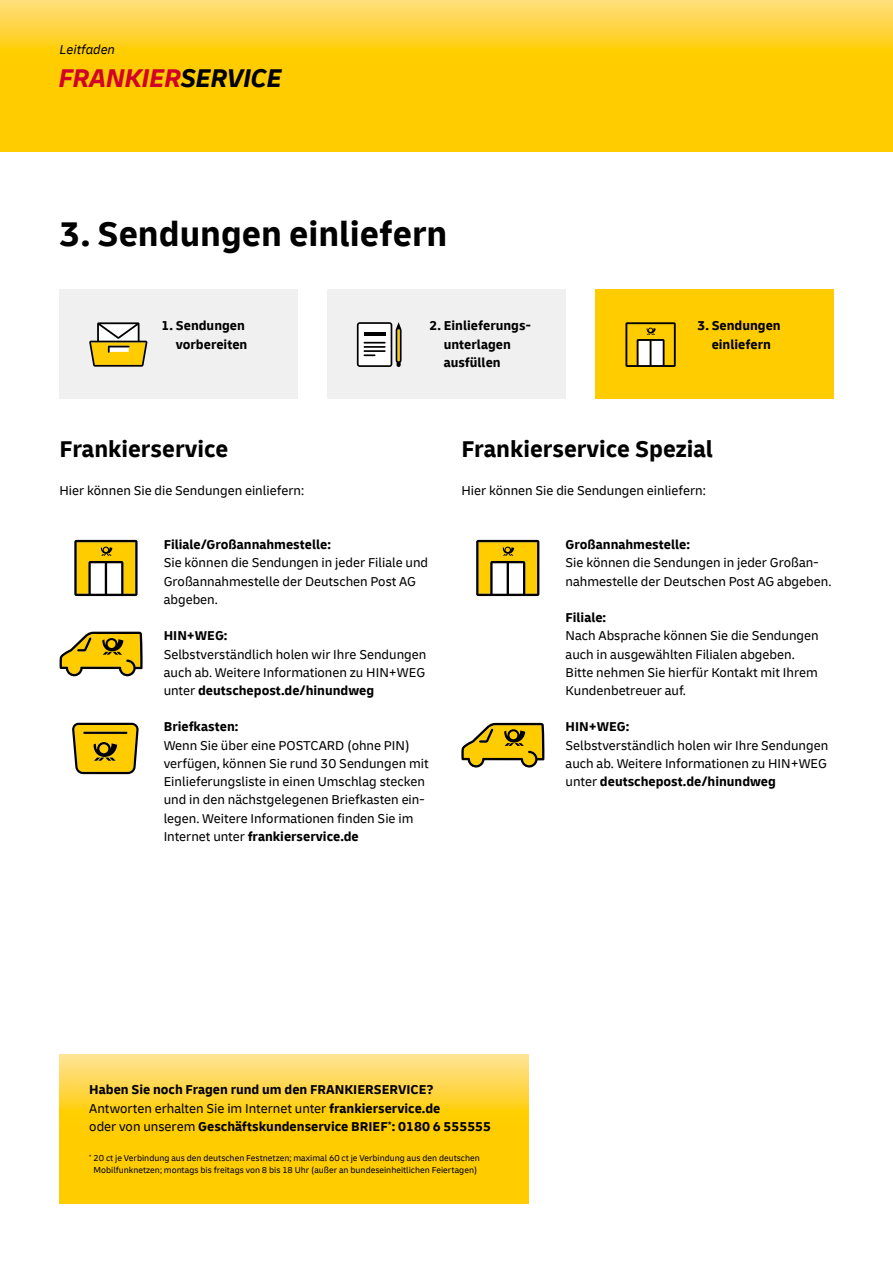
<style>
.page{position:relative;width:893px;height:1263px;background:#fff}
.page>*{position:absolute;margin:0;border:0;box-sizing:border-box;transform-origin:0 0}
.Headline_24pt__Minde{font:700 36px "Delivery";color:#000}
.Product_Solution_Log{font:italic 700 27px "Delivery";letter-spacing:-.02em;color:#d20328}
.Zwischenüberschrift{font:700 24px "Delivery";color:#000}
.Copy_text_9pt__Minde{font:13.5px/18.3px "Delivery";color:#000}
.Copy_text_9pt__Minde-2{font:700 13.5px/18.3px "Delivery";color:#000;text-align:center}
.Absatzüberschrift{font:700 13.5px/18.1px "Delivery";color:#000}
.Produktblatt{font:italic 13.5px "Delivery";color:#000}
._01_Sternchentext_6p{font:9px/12.1px "Delivery";color:#000;text-align:center}
.s1{color:#000}
.s2{font-weight:700}
.s3{font-weight:400}
</style>
<div class="page">
<svg style="left:0;top:0;width:893px;height:152px;background:#ffcf16"></svg>
<div style="left:327px;top:289px;width:239px;height:109px;background:#f0f0f0"></div>
<div style="left:595px;top:289px;width:238px;height:109px;background:#fc0"></div>
<div style="left:60px;top:289px;width:238px;height:109px;background:#f0f0f0"></div>
<svg style="left:89px;top:322px;width:58px;height:45px"></svg>
<svg style="left:357px;top:322px;width:45px;height:45px"></svg>
<hr style="left:364px;top:332px;width:22px;height:4px;background:#000">
<svg style="left:625px;top:322px;width:51px;height:45px"></svg>
<svg style="left:74px;top:540px;width:64px;height:56px"></svg>
<svg style="left:476px;top:540px;width:63px;height:56px"></svg>
<svg style="left:60px;top:632px;width:83px;height:44px"></svg>
<svg style="left:461px;top:723px;width:83px;height:44px"></svg>
<svg style="left:72px;top:723px;width:67px;height:51px;background:#caa615"></svg>
<hr style="left:83px;top:732px;width:44px;height:2px;background:#000">
<svg style="left:60px;top:1055px;width:468px;height:148px;background:#ffd01f"></svg>
<p class="Produktblatt" style="left:60px;top:40px;width:57px">Leitfaden</p>
<p class="Product_Solution_Log" style="left:58px;top:58px;width:225px">FRANKIER<span class="s1">SERVICE</span></p>
<p class="Headline_24pt__Minde" style="left:60px;top:212px;width:389px">3. Sendungen einliefern</p>
<p class="Copy_text_9pt__Minde-2" style="left:162px;top:317px;width:87px;text-align:right">1. Sendungen vorbereiten</p>
<p class="Zwischenüberschrift" style="left:60px;top:435px;width:170px">Frankierservice</p>
<p class="Copy_text_9pt__Minde" style="left:60px;top:481px;width:246px">Hier können Sie die Sendungen einliefern:</p>
<p class="Absatzüberschrift" style="left:444px;top:317px;width:88px;text-indent:-14px">2. Einlieferungs&shy;unterlagen ausfüllen</p>
<p class="Copy_text_9pt__Minde-2" style="left:697px;top:317px;width:85px">3. Sendungen einliefern</p>
<p class="Zwischenüberschrift" style="left:461px;top:435px;width:253px">Frankierservice Spezial</p>
<p class="Copy_text_9pt__Minde" style="left:461px;top:481px;width:246px">Hier können Sie die Sendungen einliefern:</p>
<p class="Copy_text_9pt__Minde" style="left:164px;top:535px;width:266px"><span class="s2">Filiale/Großannahmestelle:<br></span>Sie können die Sendungen in jeder Filiale und<br>Großannahmestelle der Deutschen Post AG abgeben.</p>
<p class="Copy_text_9pt__Minde" style="left:164px;top:626px;width:264px"><span class="s2">HIN+WEG:<br></span>Selbstverständlich holen wir Ihre Sendungen auch ab. Weitere Informationen zu HIN+WEG unter <span class="s2">deutschepost.de/hinundweg</span></p>
<p class="Copy_text_9pt__Minde" style="left:164px;top:718px;width:267px"><span class="s2">Briefkasten:<br></span>Wenn Sie über eine POSTCARD (ohne PIN) verfügen, können Sie rund 30 Sendungen mit Einlieferungsliste in einen Umschlag stecken und in den nächstgelegenen Briefkasten ein&shy;legen. Weitere Informationen finden Sie im Internet unter <span class="s2">frankierservice.de</span></p>
<p class="Copy_text_9pt__Minde" style="left:566px;top:535px;width:267px"><span class="s2">Großannahmestelle:<br></span>Sie können die Sendungen in jeder Großan&shy;nahmestelle der Deutschen Post AG abgeben.</p>
<p class="Copy_text_9pt__Minde" style="left:566px;top:608px;width:255px"><span class="s2">Filiale:<br></span>Nach Absprache können Sie die Sendungen auch in ausgewählten Filialen abgeben.<br>Bitte nehmen Sie hierfür Kontakt mit Ihrem<br>Kundenbetreuer auf.</p>
<p class="Copy_text_9pt__Minde" style="left:566px;top:718px;width:264px"><span class="s2">HIN+WEG:<br></span>Selbstverständlich holen wir Ihre Sendungen auch ab. Weitere Informationen zu HIN+WEG unter <span class="s2">deutschepost.de/hinundweg</span></p>
<p class="Copy_text_9pt__Minde-2" style="left:89px;top:1081px;width:403px;text-align:left">Haben Sie noch Fragen rund um den FRANKIERSERVICE?<br><span class="s3">Antworten erhalten Sie im Internet unter</span> frankierservice.de<br><span class="s3">oder von unserem</span> Geschäftskundenservice BRIEF<sup>*</sup>: 0180 6 555555</p>
<p class="_01_Sternchentext_6p" style="left:89px;top:1152px;width:392px"><sup>*</sup> 20 ct je Verbindung aus den deutschen Festnetzen; maximal 60 ct je Verbindung aus den deutschen<br>Mobilfunknetzen; montags bis freitags von 8 bis 18 Uhr (außer an bundeseinheitlichen Feiertagen)</p>
</div>
